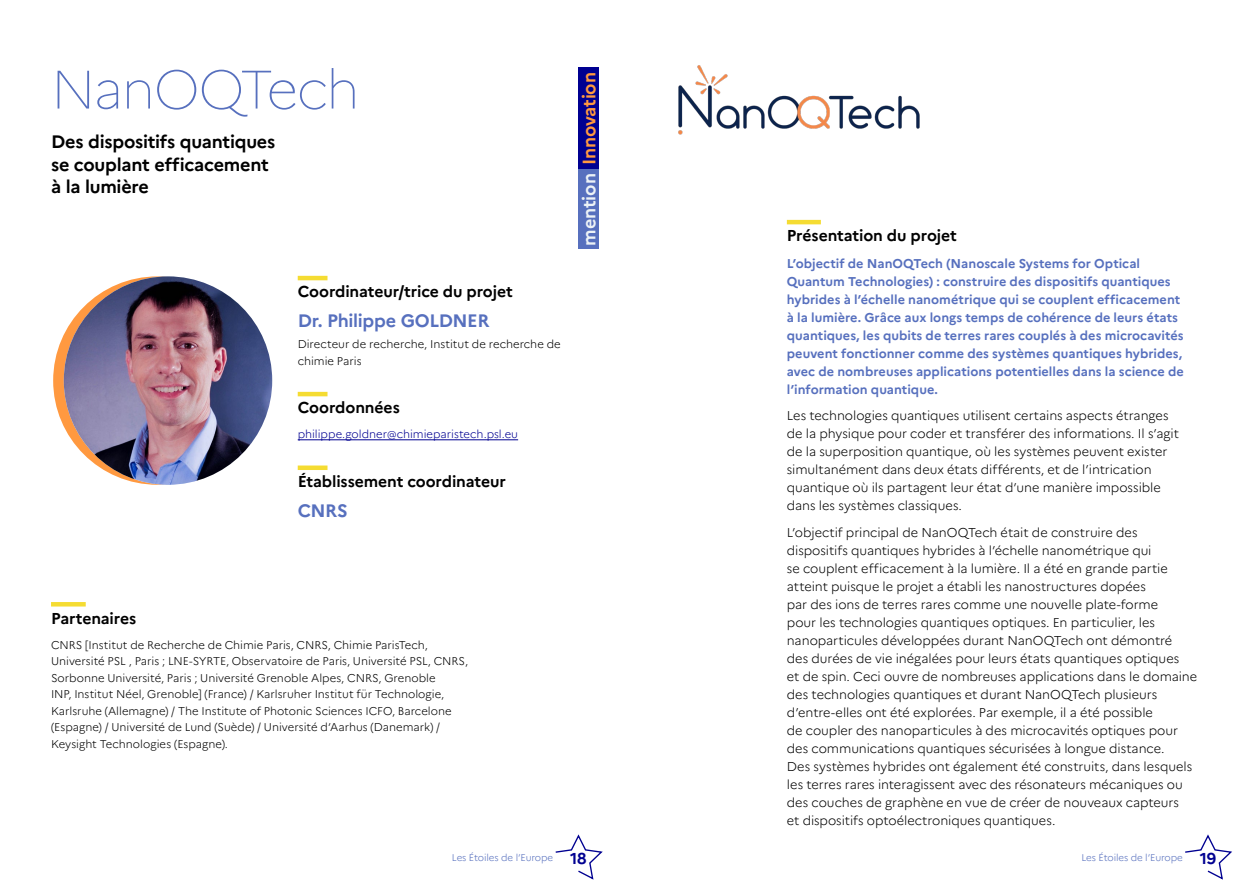
<style>
.page{position:relative;width:1259px;height:893px;background:#fff}
.page>*{position:absolute;margin:0;border:0;box-sizing:border-box;transform-origin:0 0}
.t1{font:100 54px "Marianne";letter-spacing:-.035em;color:#5770be}
.t2{font:700 18px/22.5px "Marianne";letter-spacing:-.015em;color:#000}
.t3{font:700 18px "Marianne";letter-spacing:-.02em;color:#5770be}
.t4{font:700 18px "Marianne";letter-spacing:-.01em;color:#ff9940}
.t5{font:700 15.75px "Marianne";letter-spacing:-.01em;color:#000}
.t6{font:300 12.75px/18px "Marianne";letter-spacing:-.005em;color:#000}
.t7{font:700 12.75px/18px "Marianne";color:#5770be}
.t8{font:300 11.25px/16.5px "Marianne";color:#000}
.t9{font:300 11.25px "Marianne";color:#000091}
.t10{font:300 9.75px "Marianne";letter-spacing:-.01em;color:#5770be}
.s1{color:#ecf2f6}
.s2{font-weight:700;font-size:15.75px;color:#000091}
</style>
<div class="page">
<svg style="left:555px;top:834px;width:48px;height:46px"></svg>
<svg style="left:1185px;top:834px;width:47px;height:46px"></svg>
<hr style="left:787px;top:220px;width:34px;height:4px;background:#f5dc32">
<hr style="left:298px;top:276px;width:29px;height:4px;background:#f5dc32">
<hr style="left:298px;top:392px;width:29px;height:4px;background:#f5dc32">
<hr style="left:298px;top:439px;width:220px;height:1px;background:#000091">
<div style="left:298px;top:465px;width:29px;height:5px;background:#f5dc32"></div>
<hr style="left:51px;top:602px;width:35px;height:4px;background:#f5dc32">
<div style="left:53px;top:276px;width:208px;height:209px;background:#ff9940;border-radius:50%"></div>
<img style="left:64px;top:276px;width:208px;height:209px;border-radius:104px">
<img style="left:678px;top:65px;width:242px;height:70px">
<div style="left:578px;top:68px;width:21px;height:102px;background:#000091"></div>
<div style="left:578px;top:170px;width:21px;height:79px;background:#5770be"></div>
<h1 class="t1" style="left:51px;top:56px;width:310px">NanOQTech</h1>
<h2 class="t2" style="left:51px;top:130px;width:226px">Des dispositifs quantiques se couplant efficacement à la lumière</h2>
<p class="t5" style="left:298px;top:282px;width:217px">Coordinateur/trice du projet</p>
<h2 class="t3" style="left:298px;top:310px;width:193px">Dr. Philippe GOLDNER</h2>
<p class="t8" style="left:298px;top:336px;width:265px">Directeur de recherche, Institut de recherche de chimie Paris</p>
<p class="t5" style="left:298px;top:398px;width:104px">Coordonnées</p>
<p class="t9" style="left:298px;top:427px;width:222px">philippe.goldner@chimieparistech.psl.eu</p>
<p class="t5" style="left:298px;top:472px;width:209px">Établissement coordinateur</p>
<h2 class="t3" style="left:298px;top:500px;width:51px">CNRS</h2>
<h2 class="t4" style="left:578px;top:246px;width:175px;rotate:-90deg"><span class="s1">mention</span> Innovation</h2>
<p class="t5" style="left:51px;top:608px;width:87px">Partenaires</p>
<p class="t8" style="left:51px;top:636px;width:418px">CNRS [Institut de Recherche de Chimie Paris, CNRS, Chimie ParisTech, Université PSL , Paris ; LNE-SYRTE, Observatoire de Paris, Université PSL, CNRS, Sorbonne Université, Paris ; Université Grenoble Alpes, CNRS, Grenoble<br>INP, Institut Néel, Grenoble] (France) / Karlsruher Institut für Technologie, Karlsruhe (Allemagne) / The Institute of Photonic Sciences ICFO, Barcelone (Espagne) / Université de Lund (Suède) / Université d’Aarhus (Danemark) / Keysight Technologies (Espagne).</p>
<p class="t5" style="left:787px;top:226px;width:171px">Présentation du projet</p>
<p class="t7" style="left:787px;top:254px;width:398px">L’objectif de NanOQTech (Nanoscale Systems for Optical Quantum Technologies) : construire des dispositifs quantiques hybrides à l’échelle nanométrique qui se couplent efficacement à la lumière. Grâce aux longs temps de cohérence de leurs états quantiques, les qubits de terres rares couplés à des microcavités peuvent fonctionner comme des systèmes quantiques hybrides, avec de nombreuses applications potentielles dans la science de l’information quantique.</p>
<p class="t6" style="left:787px;top:407px;width:394px">Les technologies quantiques utilisent certains aspects étranges de la physique pour coder et transférer des informations. Il s’agit de la superposition quantique, où les systèmes peuvent exister simultanément dans deux états différents, et de l’intrication quantique où ils partagent leur état d’une manière impossible dans les systèmes classiques.</p>
<p class="t6" style="left:787px;top:523px;width:412px">L’objectif principal de NanOQTech était de construire des dispositifs quantiques hybrides à l’échelle nanométrique qui<br>se couplent efficacement à la lumière. Il a été en grande partie atteint puisque le projet a établi les nanostructures dopées<br>par des ions de terres rares comme une nouvelle plate-forme<br>pour les technologies quantiques optiques. En particulier, les nanoparticules développées durant NanOQTech ont démontré<br>des durées de vie inégalées pour leurs états quantiques optiques<br>et de spin. Ceci ouvre de nombreuses applications dans le domaine des technologies quantiques et durant NanOQTech plusieurs d’entre-elles ont été explorées. Par exemple, il a été possible<br>de coupler des nanoparticules à des microcavités optiques pour des communications quantiques sécurisées à longue distance.<br>Des systèmes hybrides ont également été construits, dans lesquels les terres rares interagissent avec des résonateurs mécaniques ou des couches de graphène en vue de créer de nouveaux capteurs<br>et dispositifs optoélectroniques quantiques.</p>
<p class="t10" style="left:452px;top:852px;width:136px">Les Étoiles de l’Europe <span class="s2">18</span></p>
<p class="t10" style="left:1081px;top:852px;width:136px">Les Étoiles de l’Europe <span class="s2">19</span></p>
</div>
